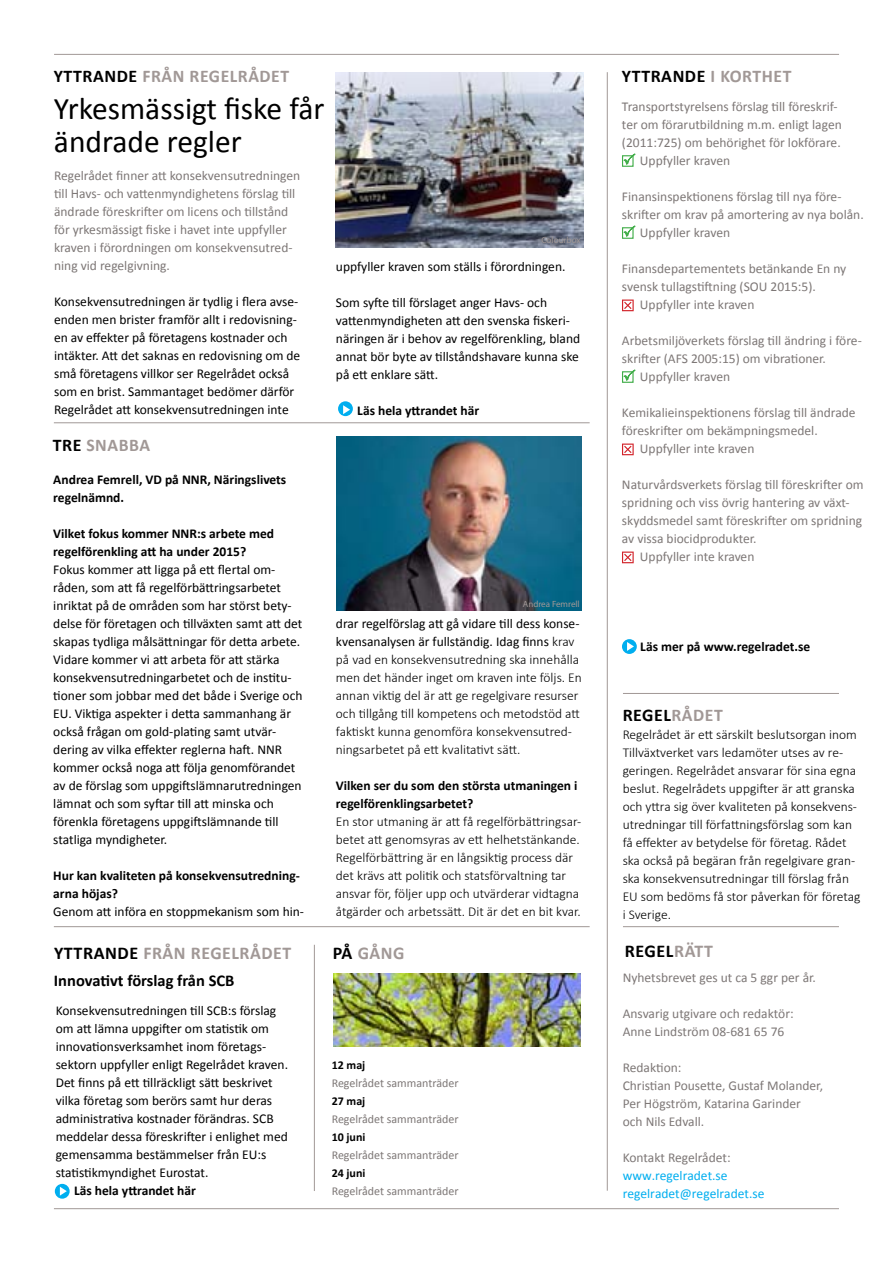
<style>
.page{position:relative;width:893px;height:1263px;background:#fff}
.page>*{position:absolute;margin:0;border:0;box-sizing:border-box;transform-origin:0 0}
.t1{font:31.5px/33px "Calibri";color:#000}
.t2{font:700 18px "Calibri";letter-spacing:.03em;color:#a19896}
.t3{font:700 18px "Calibri";letter-spacing:.03em;color:#000}
.t4{font:700 17.85px "Calibri";letter-spacing:.03em;color:#a19896}
.t5{font:700 17.85px "Calibri";letter-spacing:.03em;color:#000}
.t6{font:700 16.5px "Calibri";color:#000}
.t7{font:13.5px/18px "Calibri";color:#000}
.t8{font:13.5px/18px "Calibri";color:#7d7776}
.t9{font:300 13.5px/18px "Calibri";color:#000}
.t10{font:700 13.5px/18px "Calibri";color:#000}
.t11{font:13.5px/18px "Calibri";color:#00aeef}
.t12{font:12px "Calibri";color:#7d7776}
.t13{font:700 12px "Calibri";color:#000}
.t14{font:9px "Myriad Pro";color:#a19896}
.s1{color:#000}
.s2{color:#a19896}
.s3{font-weight:400}
</style>
<div class="page">
<hr style="left:54px;top:422px;width:536px;height:1px;background:#a19896">
<hr style="left:54px;top:926px;width:536px;height:1px;background:#a19896">
<hr style="left:623px;top:926px;width:216px;height:1px;background:#a19896">
<hr style="left:623px;top:693px;width:216px;height:1px;background:#a19896">
<hr style="left:314px;top:945px;width:1px;height:246px;background:#a19896">
<hr style="left:607px;top:72px;width:1px;height:1119px;background:#a19896">
<hr style="left:54px;top:1208px;width:785px;height:1px;background:#a19896">
<hr style="left:54px;top:54px;width:785px;height:1px;background:#a19896">
<div style="left:622px;top:155px;width:12px;height:12px;border:1px solid #41ad49"></div>
<svg style="left:623px;top:153px;width:12px;height:12px"></svg>
<div style="left:622px;top:227px;width:12px;height:12px;border:1px solid #41ad49"></div>
<svg style="left:623px;top:225px;width:12px;height:12px"></svg>
<svg style="left:622px;top:300px;width:12px;height:11px"></svg>
<div style="left:622px;top:371px;width:12px;height:12px;border:1px solid #41ad49"></div>
<svg style="left:623px;top:369px;width:12px;height:12px"></svg>
<svg style="left:622px;top:444px;width:12px;height:11px"></svg>
<svg style="left:622px;top:552px;width:12px;height:11px"></svg>
<div style="left:622px;top:639px;width:15px;height:15px;background:#00aeef;border-radius:50%"></div>
<svg style="left:627px;top:642px;width:7px;height:9px"></svg>
<div style="left:338px;top:401px;width:15px;height:15px;background:#00aeef;border-radius:50%"></div>
<svg style="left:343px;top:405px;width:7px;height:9px"></svg>
<svg style="left:55px;top:1184px;width:15px;height:15px"></svg>
<svg style="left:60px;top:1187px;width:7px;height:8px"></svg>
<img style="left:337px;top:437px;width:245px;height:173px">
<img style="left:334px;top:974px;width:247px;height:72px">
<img style="left:336px;top:72px;width:248px;height:176px">
<h3 class="t4" style="left:54px;top:64px;width:237px"><span class="s1">YTTRANDE</span> FRÅN REGELRÅDET</h3>
<h3 class="t5" style="left:622px;top:64px;width:171px">YTTRANDE <span class="s2">I KORTHET</span></h3>
<h1 class="t1" style="left:54px;top:92px;width:272px">Yrkesmässigt fiske får ändrade regler</h1>
<p class="t8" style="left:54px;top:167px;width:248px">Regelrådet finner att konsekvensutredningen till Havs- och vattenmyndighetens förslag till ändrade föreskrifter om licens och tillstånd för yrkesmässigt fiske i havet inte uppfyller kraven i förordningen om konsekvensutred&shy;ning vid regelgivning.</p>
<p class="t7" style="left:54px;top:293px;width:248px">Konsekvensutredningen är tydlig i flera avse&shy;enden men brister framför allt i redovisning&shy;en av effekter på företagens kostnader och intäkter. Att det saknas en redovisning om de små företagens villkor ser Regelrådet också som en brist. Sammantaget bedömer därför Regelrådet att konsekvensutredningen inte</p>
<h3 class="t4" style="left:53px;top:433px;width:99px"><span class="s1">TRE</span> SNABBA</h3>
<p class="t10" style="left:53px;top:470px;width:234px">Andrea Femrell, VD på NNR, Näringslivets regelnämnd.</p>
<p class="t10" style="left:53px;top:524px;width:222px">Vilket fokus kommer NNR:s arbete med regelförenkling att ha under 2015?</p>
<p class="t7" style="left:53px;top:561px;width:251px">Fokus kommer att ligga på ett flertal om&shy;råden, som att få regelförbättringsarbetet inriktat på de områden som har störst bety&shy;delse för företagen och tillväxten samt att det skapas tydliga målsättningar för detta arbete.<br>Vidare kommer vi att arbeta för att stärka konsekvensutredningarbetet och de institu&shy;tioner som jobbar med det både i Sverige och EU. Viktiga aspekter i detta sammanhang är också frågan om gold-plating samt utvär&shy;dering av vilka effekter reglerna haft. NNR kommer också noga att följa genomförandet av de förslag som uppgiftslämnarutredningen lämnat och som syftar till att minska och förenkla företagens uppgiftslämnande till statliga myndigheter.</p>
<p class="t10" style="left:53px;top:866px;width:248px">Hur kan kvaliteten på konsekvensutredning&shy;arna höjas?</p>
<p class="t7" style="left:53px;top:902px;width:252px">Genom att införa en stoppmekanism som hin-</p>
<p class="t14" style="left:541px;top:234px;width:41px">Colourbox</p>
<p class="t7" style="left:336px;top:257px;width:231px">uppfyller kraven som ställs i förordningen.</p>
<p class="t7" style="left:336px;top:293px;width:246px">Som syfte till förslaget anger H avs- och vattenmyndigheten att den svenska fiskeri&shy;näringen är i behov av regelförenkling, bland annat bör byte av tillståndshavare kunna ske på ett enklare sätt.</p>
<p class="t10" style="left:357px;top:401px;width:124px">Läs hela yttrandet här</p>
<p class="t14" style="left:523px;top:598px;width:58px">Andrea Femrell</p>
<p class="t9" style="left:336px;top:614px;width:247px"><span class="s3">drar regelförslag att gå vidare till dess konse&shy;kvensanalysen är fullständig. Idag finns</span> krav på vad en konsekvensutredning ska innehålla men det händer inget om kraven inte följs. En annan viktig del är att ge regelgivare resurser och tillgång till kompetens och metodstöd att faktiskt kunna genomföra konsekvensutred&shy;ningsarbetet på ett kvalitativt sätt.</p>
<p class="t10" style="left:336px;top:776px;width:243px">Vilken ser du som den största utmaningen i regelförenklingsarbetet?</p>
<p class="t9" style="left:336px;top:812px;width:247px">En stor utmaning är att få regelförbättringsar&shy;betet att genomsyras av ett helhetstänkande.<br>Regelförbättring är en långsiktig process där det krävs att politik och statsförvaltning tar ansvar för, följer upp och utvärderar vidtagna åtgärder och arbetssätt. Dit är det en bit kvar.</p>
<h2 class="t2" style="left:54px;top:942px;width:239px"><span class="s1">YTTRANDE</span> FRÅN REGELRÅDET</h2>
<p class="t6" style="left:54px;top:970px;width:182px">Innovativt förslag från SCB</p>
<p class="t7" style="left:56px;top:1002px;width:234px">Konsekvensutredningen till SCB:s förslag om att lämna uppgifter om statistik om innovationsverksamhet inom företags&shy;sektorn uppfyller enligt Regelrådet kraven.<br>Det finns på ett tillräckligt sätt beskrivet vilka företag som berörs samt hur deras administrativa kostnader förändras. SCB meddelar dessa föreskrifter i enlighet med gemensamma bestämmelser från EU:s statistikmyndighet Eurostat.</p>
<p class="t10" style="left:74px;top:1182px;width:123px">Läs hela yttrandet här</p>
<h2 class="t2" style="left:333px;top:942px;width:73px"><span class="s1">PÅ</span> GÅNG</h2>
<p class="t13" style="left:332px;top:1057px;width:35px">12 maj</p>
<p class="t12" style="left:332px;top:1075px;width:128px">Regelrådet sammanträder</p>
<p class="t13" style="left:332px;top:1093px;width:35px">27 maj</p>
<p class="t12" style="left:332px;top:1111px;width:128px">Regelrådet sammanträder</p>
<p class="t13" style="left:332px;top:1129px;width:35px">10 juni</p>
<p class="t12" style="left:332px;top:1147px;width:128px">Regelrådet sammanträder</p>
<p class="t13" style="left:332px;top:1165px;width:35px">24 juni</p>
<p class="t12" style="left:332px;top:1183px;width:128px">Regelrådet sammanträder</p>
<p class="t8" style="left:622px;top:98px;width:217px">Transportstyrelsens förslag till föreskrif-</p>
<p class="t8" style="left:622px;top:116px;width:221px">ter om förarutbildning m.m. enligt lagen</p>
<p class="t8" style="left:622px;top:134px;width:220px">(2011:725) om behörighet för lokförare.</p>
<p class="t8" style="left:640px;top:152px;width:92px">Uppfyller kraven</p>
<p class="t8" style="left:622px;top:188px;width:221px">Finansinspektionens förslag till nya före-</p>
<p class="t8" style="left:622px;top:206px;width:243px">skrifter om krav på amortering av nya bolån.</p>
<p class="t8" style="left:640px;top:224px;width:92px">Uppfyller kraven</p>
<p class="t8" style="left:622px;top:260px;width:226px">Finansdepartementets betänkande En ny</p>
<p class="t8" style="left:622px;top:278px;width:195px">svensk tullagstiftning (SOU 2015:5).</p>
<p class="t8" style="left:640px;top:296px;width:116px">Uppfyller inte kraven</p>
<p class="t8" style="left:622px;top:332px;width:241px">Arbetsmiljöverkets förslag till ändring i före-</p>
<p class="t8" style="left:622px;top:350px;width:206px">skrifter (AFS 2005:15) om vibrationer.</p>
<p class="t8" style="left:640px;top:368px;width:92px">Uppfyller kraven</p>
<p class="t8" style="left:622px;top:404px;width:235px">Kemikalieinspektionens förslag till ändrade</p>
<p class="t8" style="left:622px;top:422px;width:197px">föreskrifter om bekämpningsmedel.</p>
<p class="t8" style="left:640px;top:440px;width:116px">Uppfyller inte kraven</p>
<p class="t8" style="left:622px;top:476px;width:243px">Naturvårdsverkets förslag till föreskrifter om</p>
<p class="t8" style="left:622px;top:494px;width:229px">spridning och viss övrig hantering av växt-</p>
<p class="t8" style="left:622px;top:512px;width:242px">skyddsmedel samt föreskrifter om spridning</p>
<p class="t8" style="left:622px;top:530px;width:136px">av vissa biocidprodukter.</p>
<p class="t8" style="left:640px;top:548px;width:116px">Uppfyller inte kraven</p>
<p class="t10" style="left:640px;top:638px;width:171px">Läs mer på www.regelradet.se</p>
<h3 class="t5" style="left:623px;top:704px;width:102px">REGEL<span class="s2">RÅDET</span></h3>
<p class="t9" style="left:623px;top:725px;width:239px">Regelrådet är ett särskilt beslutsorgan inom Tillväxtverket vars ledamöter utses av re&shy;geringen. Regelrådet ansvarar för sina egna beslut. Regelrådets uppgifter är att granska och yttra sig över kvaliteten på konsekvens&shy;utredningar till författningsförslag som kan få effekter av betydelse för företag. Rådet ska också på begäran från regelgivare gran&shy;ska konsekvensutredningar till förslag från EU som bedöms få stor påverkan för företag i Sverige.</p>
<h2 class="t3" style="left:625px;top:940px;width:90px">REGEL<span class="s2">RÄTT</span></h2>
<p class="t8" style="left:623px;top:968px;width:195px">Nyhetsbrevet ges ut ca 5 ggr per år.</p>
<p class="t8" style="left:623px;top:1004px;width:172px">Ansvarig utgivare och redaktör:<br>Anne Lindström 08-681 65 76</p>
<p class="t8" style="left:623px;top:1058px;width:202px">Redaktion:<br>Christian Pousette, Gustaf Molander,<br>Per Högström, Katarina Garinder och Nils Edvall.</p>
<p class="t8" style="left:623px;top:1148px;width:109px">Kontakt Regelrådet:</p>
<p class="t11" style="left:623px;top:1166px;width:143px">www.regelradet.se regelradet@regelradet.se</p>
</div>
